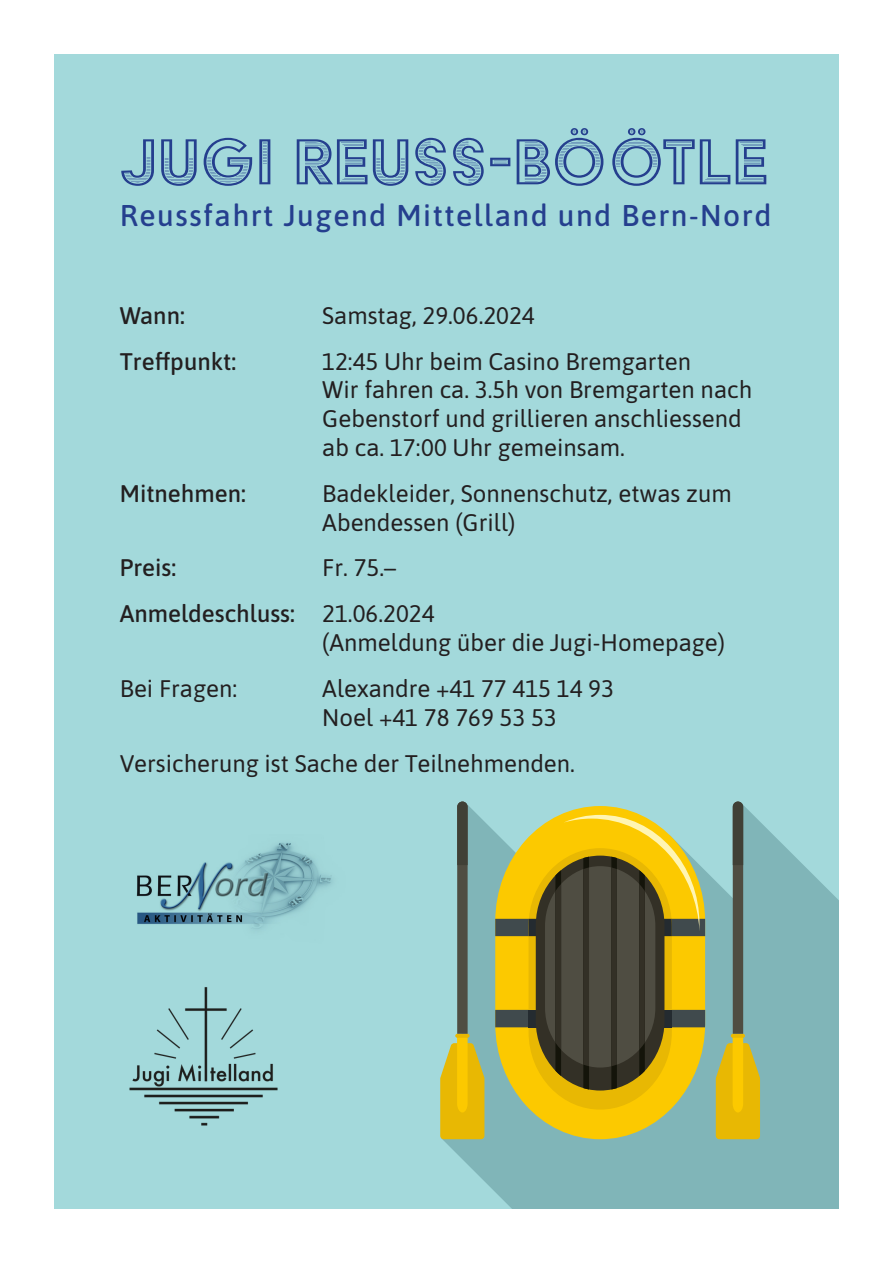
<style>
.page{position:relative;width:893px;height:1263px;background:#fff}
.page>*{position:absolute;margin:0;border:0;box-sizing:border-box;transform-origin:0 0}
.t1{font:75px "Acier BAT Text Gris";color:#253f8e}
.t2{font:500 30px "Asap";letter-spacing:.05em;color:#253f8e}
.t3{font:24px/28.8px "Asap";color:#231f20}
.t4{font:500 24px "Asap";color:#231f20}
.s1{font-weight:500}
</style>
<div class="page">
<div style="left:54px;top:54px;width:785px;height:1155px;background:#a3d9db"></div>
<svg style="left:442px;top:821px;width:397px;height:388px;background:#83b8bb"></svg>
<svg style="left:495px;top:806px;width:210px;height:333px"></svg>
<svg style="left:495px;top:815px;width:210px;height:302px;background:#94852f"></svg>
<svg style="left:440px;top:801px;width:44px;height:338px"></svg>
<svg style="left:716px;top:801px;width:44px;height:338px;background:#97a978"></svg>
<img style="left:129px;top:987px;width:149px;height:139px">
<img style="left:136px;top:842px;width:196px;height:88px">
<h1 class="t1" style="left:120px;top:122px;width:650px">JUGI REUSS-BÖÖTLE</h1>
<p class="t2" style="left:120px;top:194px;width:653px">Reussfahrt Jugend Mittelland und Bern-Nord</p>
<p class="t4" style="left:120px;top:299px;width:67px">Wann:</p>
<p class="t3" style="left:322px;top:300px;width:214px">Samstag, 29.06.2024</p>
<p class="t4" style="left:120px;top:344px;width:118px">Treffpunkt:</p>
<p class="t3" style="left:322px;top:345px;width:431px">12:45 Uhr beim Casino Bremgarten<br>Wir fahren ca. 3.5h von Bremgarten nach Gebenstorf und grillieren anschliessend ab ca. 17:00 Uhr gemeinsam.</p>
<p class="t4" style="left:120px;top:477px;width:128px">Mitnehmen:</p>
<p class="t3" style="left:322px;top:478px;width:411px">Badekleider, Sonnenschutz, etwas zum<br>Abendessen (Grill)</p>
<p class="t4" style="left:120px;top:551px;width:58px">Preis:</p>
<p class="t3" style="left:120px;top:544px;width:316px;line-height:45.8px;text-indent:203px">Fr. 75.–<br><span class="s1">Anmeldeschluss:</span> 21.06.2024</p>
<p class="t3" style="left:322px;top:627px;width:404px">(Anmeldung über die Jugi-Homepage)</p>
<p class="t3" style="left:120px;top:673px;width:119px">Bei Fragen:</p>
<p class="t3" style="left:322px;top:673px;width:293px">Alexandre +41 77 415 14 93<br>Noel +41 78 769 53 53</p>
<p class="t3" style="left:120px;top:747px;width:457px">Versicherung ist Sache der Teilnehmenden.</p>
</div>
